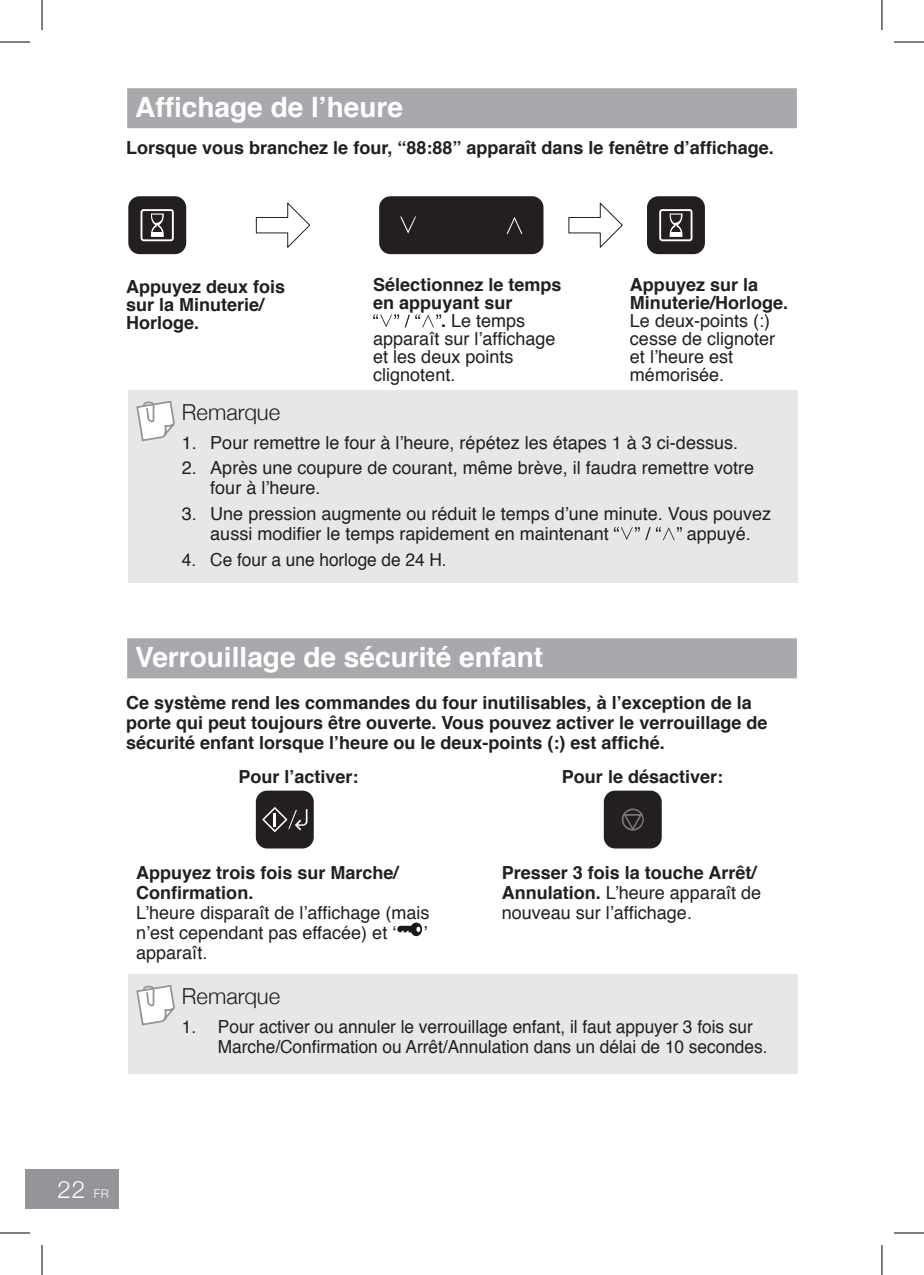
<style>
.page{position:relative;width:924px;height:1275px;background:#fff}
.page>*{position:absolute;margin:0;border:0;box-sizing:border-box;transform-origin:0 0}
.t1{font:700 28px "Helvetica";color:#fff}
.t2{font:300 24px "Helvetica Neue";color:#fff}
.t3{font:300 22px "Helvetica Neue";color:#231f20}
.t4{font:18px/20px "Helvetica";color:#231f20}
.t5{font:700 18px/20px "Helvetica";color:#231f20}
.t6{font:18px/20px "Helvetica";color:#231f20;scale:.96 1}
.s1{font-weight:700}
.s2{font-size:12px}
</style>
<div class="page">
<div style="left:25px;top:1169px;width:94px;height:39px;background:#939598"></div>
<div style="left:127px;top:88px;width:669px;height:40px;background:#a8a9ad"></div>
<div style="left:127px;top:638px;width:669px;height:40px;background:#a8a9ad"></div>
<svg style="left:373px;top:314px;width:68px;height:13px"></svg>
<div style="left:128px;top:390px;width:669px;height:193px;background:#e6e7e9"></div>
<div style="left:128px;top:974px;width:669px;height:100px;background:#e6e7e9"></div>
<svg style="left:613px;top:527px;width:68px;height:13px"></svg>
<svg style="left:136px;top:401px;width:38px;height:40px"></svg>
<svg style="left:136px;top:985px;width:38px;height:40px"></svg>
<svg style="left:255px;top:202px;width:56px;height:46px"></svg>
<svg style="left:568px;top:202px;width:55px;height:46px"></svg>
<div style="left:646px;top:196px;width:58px;height:58px;background:#231f20;border-radius:11px"></div>
<svg style="left:659px;top:209px;width:33px;height:32px"></svg>
<hr style="left:670px;top:232px;width:11px;height:4px;background:#fff">
<div style="left:128px;top:196px;width:58px;height:58px;background:#231f20;border-radius:11px"></div>
<svg style="left:140px;top:209px;width:34px;height:32px"></svg>
<hr style="left:152px;top:232px;width:11px;height:4px;background:#fff">
<div style="left:379px;top:196px;width:164px;height:58px;background:#231f20;border-radius:11px"></div>
<svg style="left:400px;top:216px;width:16px;height:18px"></svg>
<svg style="left:506px;top:217px;width:16px;height:17px"></svg>
<div style="left:603px;top:790px;width:58px;height:58px;background:#231f20;border-radius:11px"></div>
<svg style="left:621px;top:808px;width:22px;height:22px"></svg>
<svg style="left:397px;top:922px;width:25px;height:14px"></svg>
<div style="left:256px;top:790px;width:57px;height:58px;background:#231f20;border-radius:11px"></div>
<svg style="left:262px;top:807px;width:45px;height:25px"></svg>
<hr style="left:0;top:42px;width:30px;height:1px;background:#000">
<hr style="left:893px;top:42px;width:30px;height:1px;background:#000">
<hr style="left:0;top:1232px;width:30px;height:1px;background:#000">
<hr style="left:893px;top:1232px;width:30px;height:1px;background:#000">
<hr style="left:42px;top:0;width:1px;height:30px;background:#000">
<hr style="left:42px;top:1245px;width:1px;height:30px;background:#000">
<hr style="left:881px;top:0;width:1px;height:30px;background:#000">
<hr style="left:881px;top:1245px;width:1px;height:30px;background:#000">
<h1 class="t1" style="left:135px;top:84px;width:269px">Affichage de l’heure</h1>
<p class="t5" style="left:126px;top:138px;width:649px">Lorsque vous branchez le four, “88:88” apparaît dans le fenêtre d’affichage.</p>
<p class="t5" style="left:126px;top:277px;width:161px;line-height:18px">Appuyez deux fois sur la Minuterie/<br>Horloge.</p>
<p class="t5" style="left:373px;top:275px;width:190px">Sélectionnez le temps</p>
<p class="t5" style="left:373px;top:293px;width:141px">en appuyant sur</p>
<p class="t4" style="left:441px;top:312px;width:86px"><span class="s1">.</span> Le temps</p>
<p class="t4" style="left:373px;top:330px;width:184px">apparaît sur l’affichage</p>
<p class="t4" style="left:373px;top:348px;width:142px">et les deux points</p>
<p class="t4" style="left:373px;top:366px;width:84px">clignotent.</p>
<p class="t5" style="left:629px;top:276px;width:160px;line-height:18px">Appuyez sur la<br>Minuterie/Horloge.</p>
<p class="t4" style="left:629px;top:313px;width:147px;line-height:18px">Le deux-points (:) cesse de clignoter et l’heure est mémorisée.</p>
<p class="t3" style="left:182px;top:394px;width:100px">Remarque</p>
<p class="t4" style="left:182px;top:433px;width:557px">1. Pour remettre le four à l’heure, répétez les étapes 1 à 3 ci-dessus.</p>
<p class="t4" style="left:210px;top:459px;width:545px;text-indent:-28px">2. Après une coupure de courant, même brève, il faudra remettre votre four à l’heure.</p>
<p class="t4" style="left:210px;top:504px;width:562px;text-indent:-28px">3. Une pression augmente ou réduit le temps d’une minute. Vous pouvez aussi modifier le temps rapidement en maintenant</p>
<p class="t4" style="left:686px;top:524px;width:66px">appuyé.</p>
<p class="t6" style="left:182px;top:550px;width:277px">4. Ce four a une horloge de 24 H.</p>
<h1 class="t1" style="left:135px;top:634px;width:409px">Verrouillage de sécurité enfant</h1>
<p class="t5" style="left:126px;top:692px;width:642px">Ce système rend les commandes du four inutilisables, à l’exception de la porte qui peut toujours être ouverte. Vous pouvez activer le verrouillage de sécurité enfant lorsque l’heure ou le deux-points (:) est affiché.</p>
<p class="t5" style="left:561px;top:767px;width:163px">Pour le désactiver:</p>
<p class="t5" style="left:238px;top:767px;width:122px">Pour l’activer:</p>
<p class="t5" style="left:136px;top:863px;width:264px">Appuyez trois fois sur Marche/<br>Confirmation.</p>
<p class="t4" style="left:136px;top:903px;width:295px">L’heure disparaît de l’affichage (mais n’est cependant pas effacée) et ‘</p>
<p class="t4" style="left:423px;top:923px;width:5px">’</p>
<p class="t4" style="left:136px;top:943px;width:73px">apparaît.</p>
<p class="t4" style="left:501px;top:863px;width:261px"><span class="s1">Presser 3 fois la touche Arrêt/<br>Annulation.</span> L’heure apparaît de nouveau sur l’affichage.</p>
<p class="t3" style="left:182px;top:978px;width:100px">Remarque</p>
<p class="t6" style="left:218px;top:1017px;width:573px;text-indent:-36px">1. Pour activer ou annuler le verrouillage enfant, il faut appuyer 3 fois sur<br>Marche/Confirmation ou Arrêt/Annulation dans un délai de 10 secondes.</p>
<h2 class="t2" style="left:57px;top:1169px;width:53px">22 <span class="s2">FR</span></h2>
</div>
